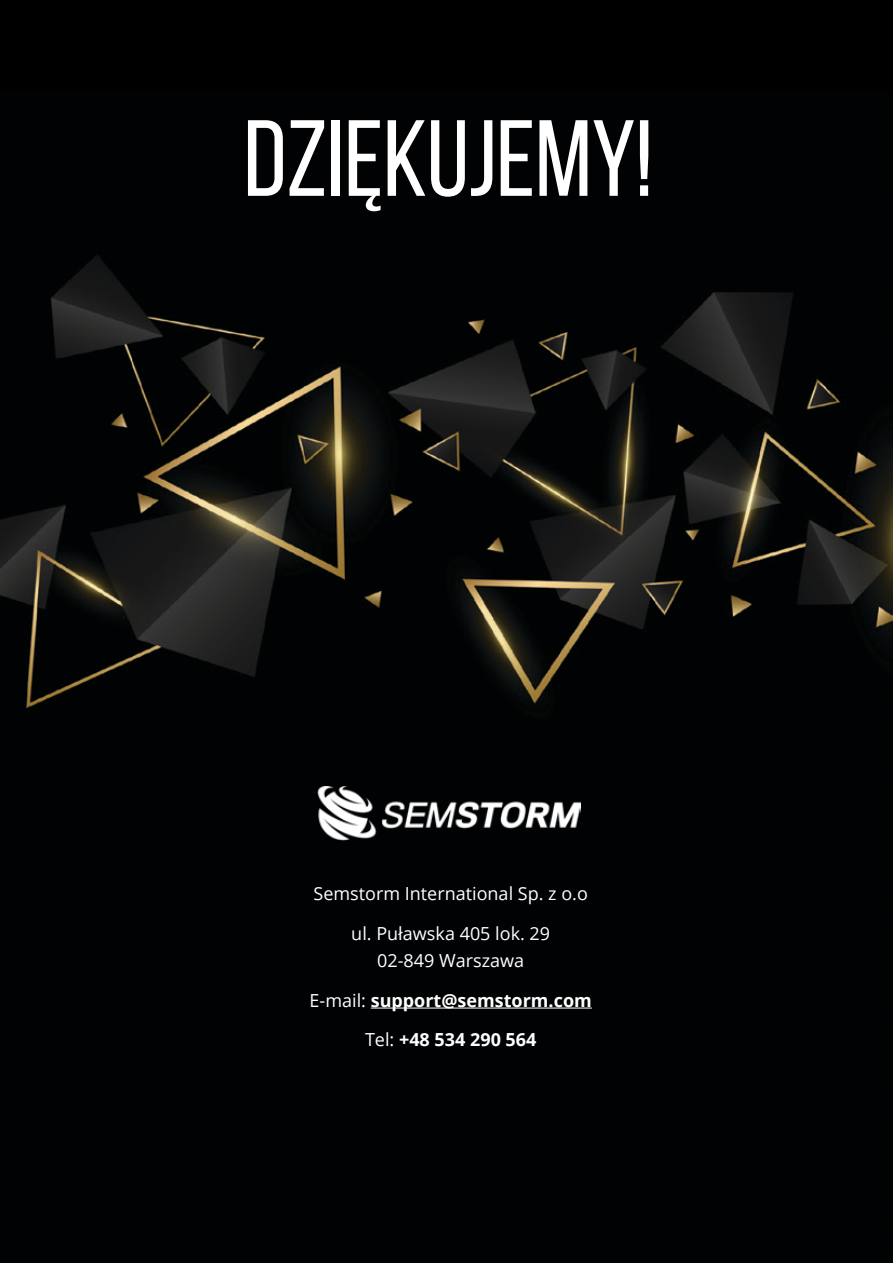
<style>
.page{position:relative;width:893px;height:1263px;background:#000}
.page>*{position:absolute;margin:0;border:0;box-sizing:border-box;transform-origin:0 0}
.t1{font:108px "Bebas Neue";color:#fff}
.t2{font:18px/27px "Open Sans";color:#fff;text-align:center}
.t3{font:700 18px "Open Sans";color:#fff}
.s1{font-weight:400}
</style>
<div class="page">
<img style="left:0;top:255px;width:893px;height:754px">
<img style="left:316px;top:787px;width:265px;height:54px">
<hr style="left:371px;top:1007px;width:221px;height:1px;background:#fff">
<h1 class="t1" style="left:244px;top:100px;width:410px">DZIĘKUJEMY!</h1>
<p class="t2" style="left:314px;top:880px;width:276px">Semstorm International Sp. z o.o</p>
<p class="t2" style="left:351px;top:919px;width:200px">ul. Puławska 405 lok. 29<br>02-849 Warszawa</p>
<p class="t3" style="left:310px;top:987px;width:284px"><span class="s1">E-mail:</span> support@semstorm.com</p>
<p class="t3" style="left:365px;top:1027px;width:173px"><span class="s1">Tel:</span> +48 534 290 564</p>
</div>
